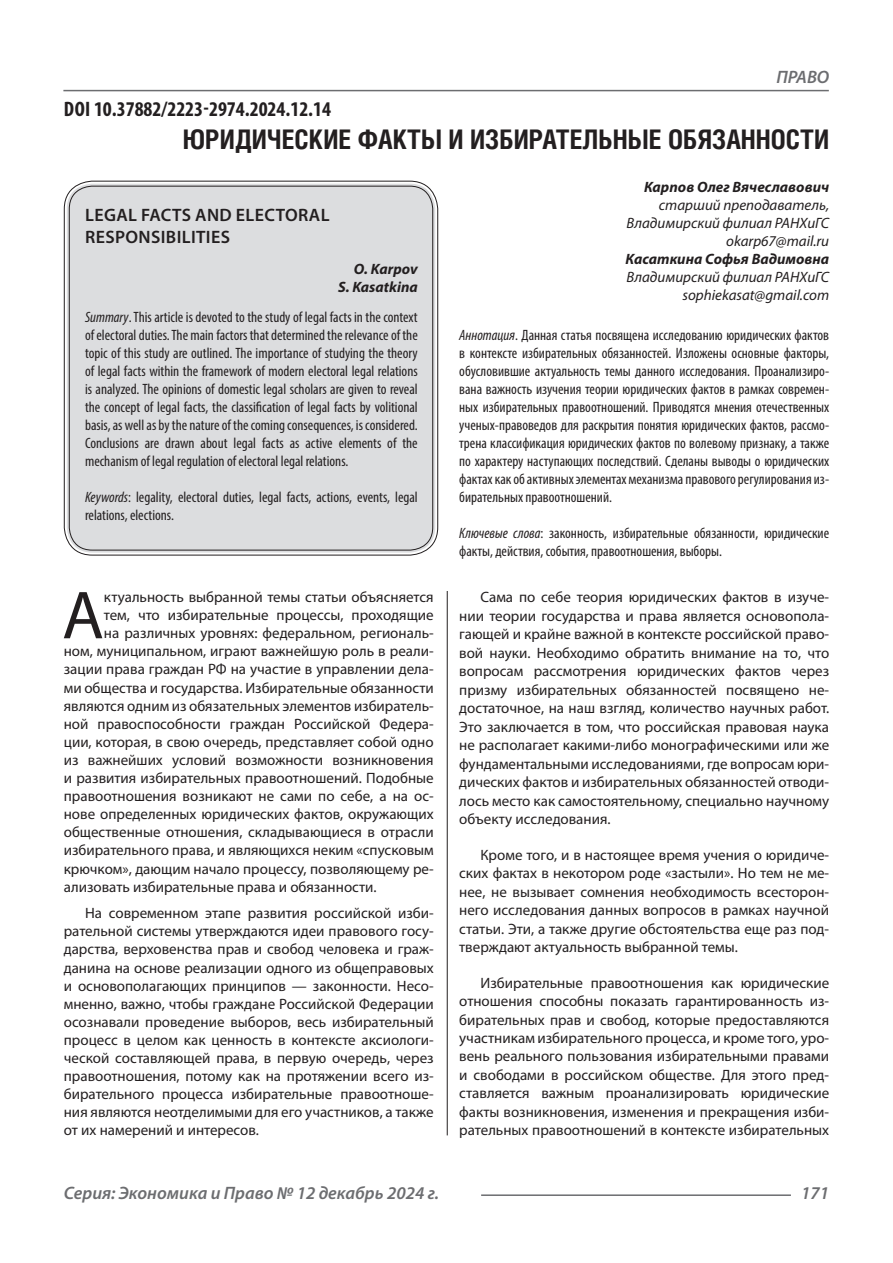
<style>
.page{position:relative;width:893px;height:1263px;background:#fff}
.page>*{position:absolute;margin:0;border:0;box-sizing:border-box;transform-origin:0 0}
.Статья_текст_первый{font:68.4px "Myriad Pro";color:#231f20}
.Статья_название{font:700 27px "Helios Cond C";color:#231f20}
.ДОИ{font:700 condensed 21px "Myriad Pro";color:#231f20}
.t1{font:italic 600 18px "Myriad Pro";color:#6c6d70}
.Статья_название_англ{font:600 18px/21.6px "Myriad Pro";letter-spacing:.02em;color:#231f20}
.Статья_текст{font:15px/18.5px "Myriad Pro";color:#231f20;text-align:justify}
.Статья_текст_первый-2{font:15px "Myriad Pro";color:#231f20}
.Статья_аннотация_тек{font:condensed 15px/18px "Myriad Pro";color:#231f20;text-align:justify}
.Статья_аннотация_анг{font:condensed 15px/18px "Myriad Pro";color:#231f20;text-align:justify}
.Статья_автор_инфо{font:italic 15px/18px "Myriad Pro";color:#231f20;text-align:right}
.Статья_автор_инфо-2{font:italic 700 15px "Myriad Pro";color:#231f20}
.Статья_автор_англ{font:italic 700 15px "Myriad Pro";color:#231f20}
.s1{font-style:italic}
</style>
<div class="page">
<hr style="left:447px;top:128px;width:1px;height:1007px;background:#231f20">
<hr style="left:63px;top:90px;width:766px;height:1px;background:#6c6d70">
<hr style="left:481px;top:1194px;width:310px;height:2px;background:#6c6d70">
<div style="left:443px;top:128px;width:10px;height:463px;background:#fff"></div>
<div style="left:67px;top:184px;width:368px;height:369px;background:#dcdddf;border-radius:26px"></div>
<p class="ДОИ" style="left:64px;top:96px;width:269px">DOI 10.37882/2223-2974.2024.12.14</p>
<p class="t1" style="left:776px;top:66px;width:54px">ПРАВО</p>
<p class="Статья_название" style="left:183px;top:124px;width:648px">ЮРИДИЧЕСКИЕ ФАКТЫ И ИЗБИРАТЕЛЬНЫЕ ОБЯЗАННОСТИ</p>
<p class="Статья_автор_инфо-2" style="left:644px;top:177px;width:187px">Карпов Олег Вячеславович</p>
<p class="Статья_автор_инфо" style="left:627px;top:196px;width:204px">старший преподаватель,<br>Владимирский филиал РАНХиГС</p>
<p class="Статья_автор_инфо" style="left:726px;top:232px;width:104px">okarp67@mail.ru</p>
<p class="Статья_автор_инфо-2" style="left:626px;top:249px;width:205px">Касаткина Софья Вадимовна</p>
<p class="Статья_автор_инфо" style="left:627px;top:268px;width:204px">Владимирский филиал РАНХиГС</p>
<p class="Статья_автор_инфо" style="left:682px;top:286px;width:148px">sophiekasat@gmail.com</p>
<p class="Статья_аннотация_тек" style="left:459px;top:325px;width:371px"><span class="s1">Аннотация</span>. Данная статья посвящена исследованию юридических фактов в контексте избирательных обязанностей. Изложены основные факторы, обусловившие актуальность темы данного исследования. Проанализиро&shy;вана важность изучения теории юридических фактов в рамках современ&shy;ных избирательных правоотношений. Приводятся мнения отечественных ученых-правоведов для раскрытия понятия юридических фактов, рассмо&shy;трена классификация юридических фактов по волевому признаку, а также по характеру наступающих последствий. Сделаны выводы о юридических фактах как об активных элементах механизма правового регулирования из&shy;бирательных правоотношений.</p>
<p class="Статья_аннотация_тек" style="left:459px;top:523px;width:371px"><span class="s1">Ключевые слова</span>: законность, избирательные обязанности, юридические факты, действия, события, правоотношения, выборы.</p>
<p class="Статья_название_англ" style="left:85px;top:204px;width:246px">LEGAL FACTS AND ELECTORAL<br>RESPONSIBILITIES</p>
<p class="Статья_автор_англ" style="left:354px;top:259px;width:65px">O. Karpov</p>
<p class="Статья_автор_англ" style="left:338px;top:277px;width:81px">S. Kasatkina</p>
<p class="Статья_аннотация_анг" style="left:85px;top:308px;width:334px"><span class="s1">Summary</span>. This article is devoted to the study of legal facts in the context of electoral duties. The main factors that determined the relevance of the topic of this study are outlined. The importance of studying the theory of legal facts within the framework of modern electoral legal relations is analyzed. The opinions of domestic legal scholars are given to reveal the concept of legal facts, the classification of legal facts by volitional basis, as well as by the nature of the coming consequences, is considered.<br>Conclusions are drawn about legal facts as active elements of the mechanism of legal regulation of electoral legal relations.</p>
<p class="Статья_аннотация_анг" style="left:85px;top:488px;width:334px"><span class="s1">Keywords</span>: legality, electoral duties, legal facts, actions, events, legal relations, elections.</p>
<p class="Статья_текст_первый" style="left:62px;top:573px;width:43px">А</p>
<p class="Статья_текст_первый-2" style="left:104px;top:588px;width:331px">ктуальность выбранной темы статьи объясняется</p>
<p class="Статья_текст_первый-2" style="left:104px;top:606px;width:331px">тем, что избирательные процессы, проходящие</p>
<p class="Статья_текст_первый-2" style="left:104px;top:624px;width:331px">на различных уровнях: федеральном, региональ-</p>
<p class="Статья_текст_первый-2" style="left:64px;top:642px;width:371px">ном, муниципальном, играют важнейшую роль в реали-</p>
<p class="Статья_текст_первый-2" style="left:64px;top:660px;width:371px">зации права граждан РФ на участие в управлении дела-</p>
<p class="Статья_текст_первый-2" style="left:64px;top:678px;width:371px">ми общества и государства. Избирательные обязанности</p>
<p class="Статья_текст_первый-2" style="left:64px;top:696px;width:371px">являются одним из обязательных элементов избиратель-</p>
<p class="Статья_текст_первый-2" style="left:64px;top:714px;width:371px">ной правоспособности граждан Российской Федера-</p>
<p class="Статья_текст_первый-2" style="left:64px;top:732px;width:371px">ции, которая, в свою очередь, представляет собой одно</p>
<p class="Статья_текст_первый-2" style="left:64px;top:751px;width:371px">из важнейших условий возможности возникновения</p>
<p class="Статья_текст_первый-2" style="left:64px;top:769px;width:371px">и развития избирательных правоотношений. Подобные</p>
<p class="Статья_текст_первый-2" style="left:64px;top:787px;width:371px">правоотношения возникают не сами по себе, а на ос-</p>
<p class="Статья_текст_первый-2" style="left:64px;top:805px;width:371px">нове определенных юридических фактов, окружающих</p>
<p class="Статья_текст_первый-2" style="left:64px;top:823px;width:371px">общественные отношения, складывающиеся в отрасли</p>
<p class="Статья_текст_первый-2" style="left:64px;top:841px;width:371px">избирательного права, и являющихся неким «спусковым</p>
<p class="Статья_текст_первый-2" style="left:64px;top:859px;width:371px">крючком», дающим начало процессу, позволяющему ре-</p>
<p class="Статья_текст_первый-2" style="left:64px;top:877px;width:313px">ализовать избирательные права и обязанности.</p>
<p class="Статья_текст" style="left:64px;top:904px;width:371px;text-indent:21px">На современном этапе развития российской изби&shy;рательной системы утверждаются идеи правового госу&shy;дарства, верховенства прав и свобод человека и граж&shy;данина на основе реализации одного из общеправовых и основополагающих принципов — законности. Несо&shy;мненно, важно, чтобы граждане Российской Федерации осознавали проведение выборов, весь избирательный процесс в целом как ценность в контексте аксиологи&shy;ческой составляющей права, в первую очередь, через правоотношения, потому как на протяжении всего из&shy;бирательного процесса избирательные правоотноше&shy;ния являются неотделимыми для его участников, а также от их намерений и интересов.</p>
<p class="Статья_текст" style="left:459px;top:588px;width:371px;text-indent:21px">Сама по себе теория юридических фактов в изуче&shy;нии теории государства и права является основопола&shy;гающей и крайне важной в контексте российской право&shy;вой науки. Необходимо обратить внимание на то, что вопросам рассмотрения юридических фактов через призму избирательных обязанностей посвящено не&shy;достаточное, на наш взгляд, количество научных работ.<br>Это заключается в том, что российская правовая наука не располагает какими-либо монографическими или же фундаментальными исследованиями, где вопросам юри&shy;дических фактов и избирательных обязанностей отводи&shy;лось место как самостоятельному, специально научному объекту исследования.</p>
<p class="Статья_текст" style="left:459px;top:845px;width:371px;text-indent:21px">Кроме того, и в настоящее время учения о юридиче&shy;ских фактах в некотором роде «застыли». Но тем не ме&shy;нее, не вызывает сомнения необходимость всесторон&shy;него исследования данных вопросов в рамках научной статьи. Эти, а также другие обстоятельства еще раз под&shy;тверждают актуальность выбранной темы.</p>
<p class="Статья_текст" style="left:459px;top:973px;width:371px;text-indent:21px">Избирательные правоотношения как юридические отношения способны показать гарантированность из&shy;бирательных прав и свобод, которые предоставляются участникам избирательного процесса, и кроме того, уро&shy;вень реального пользования избирательными правами и свободами в российском обществе. Для этого пред&shy;ставляется важным проанализировать юридические факты возникновения, изменения и прекращения изби&shy;рательных правоотношений в контексте избирательных</p>
<p class="t1" style="left:64px;top:1182px;width:377px">Серия: Экономика и Право № 12 декабрь 2024 г.</p>
<p class="t1" style="left:801px;top:1182px;width:30px">171</p>
</div>
